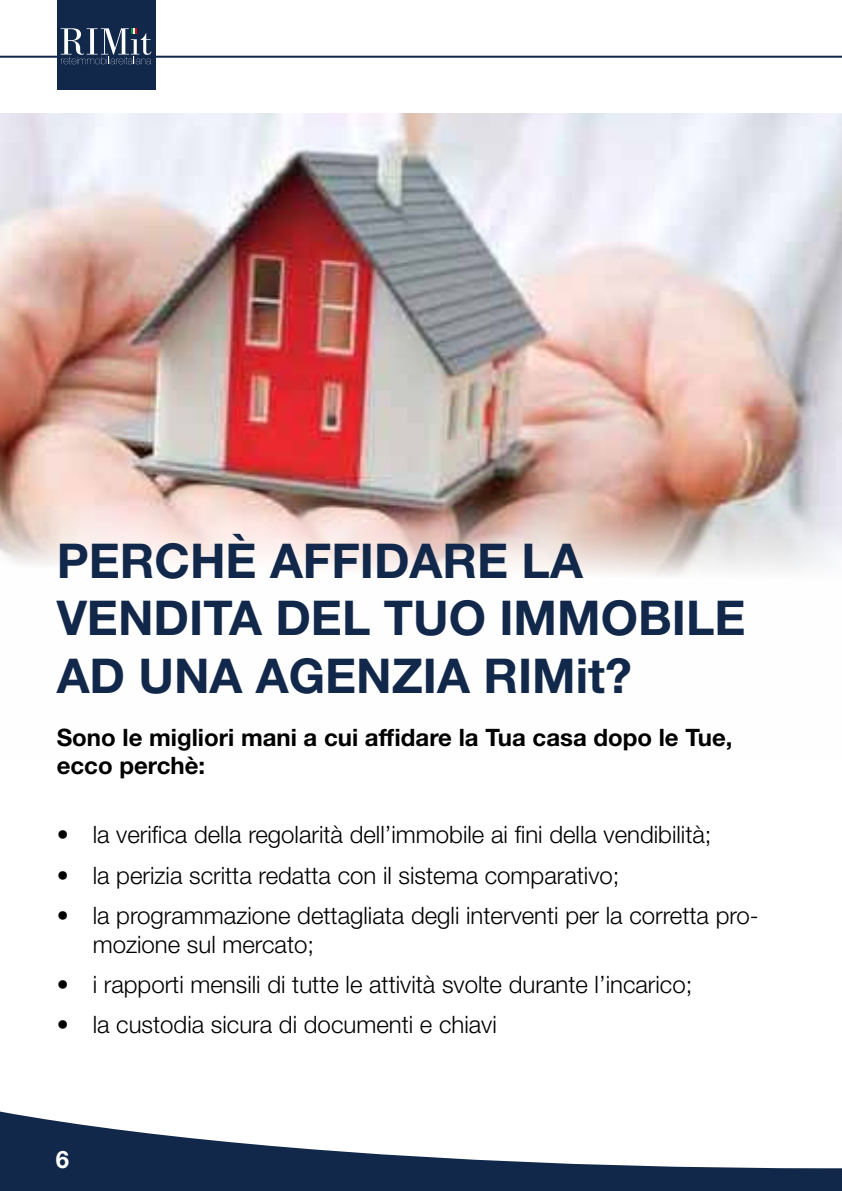
<style>
.page{position:relative;width:842px;height:1191px;background:#fff}
.page>*{position:absolute;margin:0;border:0;box-sizing:border-box;transform-origin:0 0}
.t1{font:700 48px/57.6px "Helvetica Neue LT Std";color:#11284b}
.t2{font:300 24px/28.8px "Helvetica Neue LT Std";color:#000}
.t3{font:700 24px/28.8px "Helvetica Neue LT Std";color:#000}
.t4{font:700 24px "Helvetica Neue LT Std";color:#fff}
</style>
<div class="page">
<hr style="left:0;top:56px;width:842px;height:2px;background:#11284b">
<div style="left:57px;top:0;width:98px;height:90px;background:#11284b"></div>
<svg style="left:61px;top:28px;width:90px;height:36px"></svg>
<svg style="left:0;top:1111px;width:842px;height:80px"></svg>
<img style="left:0;top:113px;width:842px;height:463px">
<h1 class="t1" style="left:57px;top:530px;width:690px">PERCHÈ AFFIDARE LA<br>VENDITA DEL TUO IMMOBILE<br>AD UNA AGENZIA RIMit?</h1>
<p class="t3" style="left:57px;top:722px;width:677px">Sono le migliori mani a cui affidare la Tua casa dopo le Tue, ecco perchè:</p>
<p class="t2" style="left:57px;top:820px;width:656px">• la verifica della regolarità dell’immobile ai fini della vendibilità;</p>
<p class="t2" style="left:57px;top:860px;width:564px">• la perizia scritta redatta con il sistema comparativo;</p>
<p class="t2" style="left:93px;top:900px;width:668px;text-indent:-36px">• la programmazione dettagliata degli interventi per la corretta pro&shy;mozione sul mercato;</p>
<p class="t2" style="left:57px;top:969px;width:637px">• i rapporti mensili di tutte le attività svolte durante l’incarico;</p>
<p class="t2" style="left:57px;top:1009px;width:442px">• la custodia sicura di documenti e chiavi</p>
<p class="t4" style="left:56px;top:1145px;width:15px">6</p>
</div>
